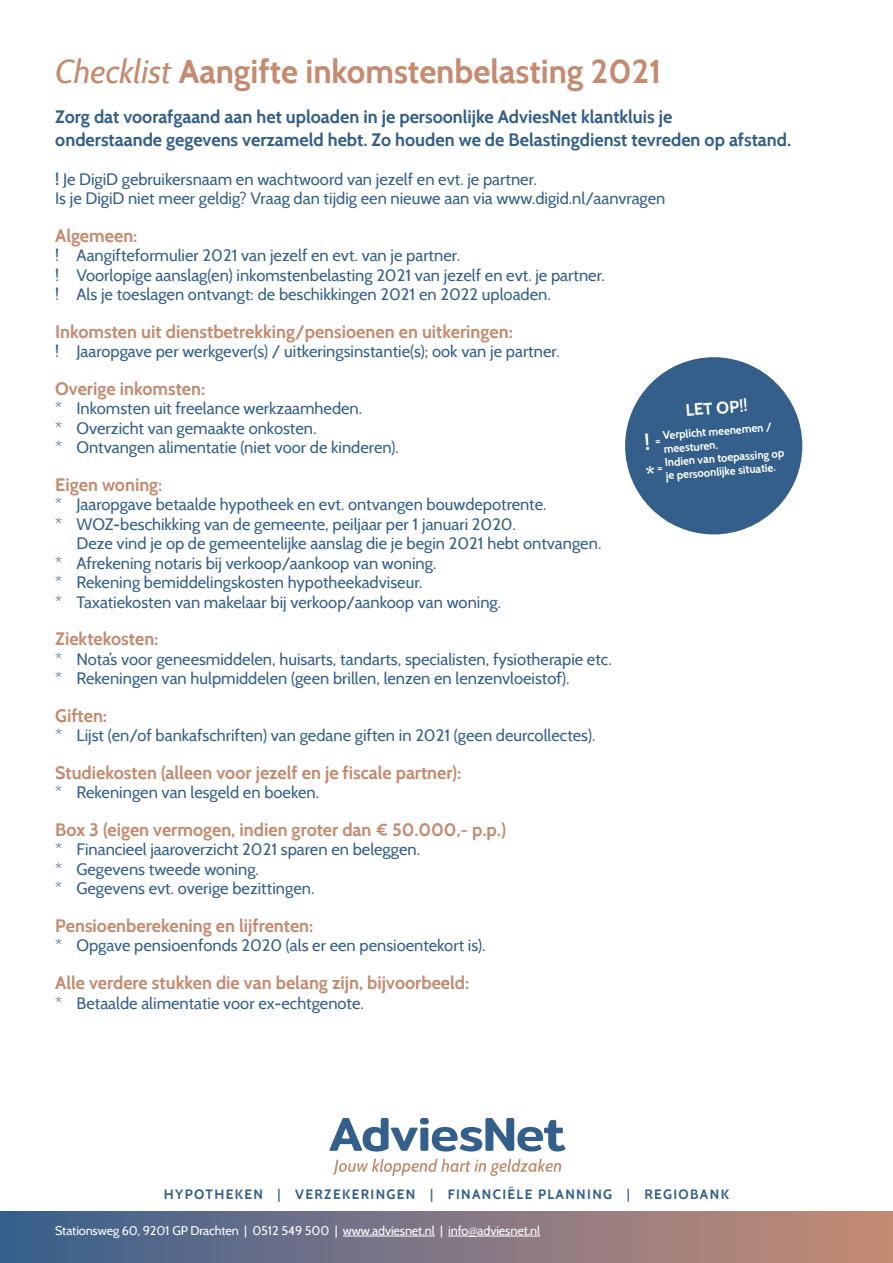
<style>
.page{position:relative;width:893px;height:1263px;background:#fff}
.page>*{position:absolute;margin:0;border:0;box-sizing:border-box;transform-origin:0 0}
.t1{font:700 33px "Cabin";color:#c58b71}
.t2{font:700 18px "Cabin";color:#c58b71}
.t3{font:700 18px/22.5px "Cabin";color:#345f8b}
.t4{font:700 16.8px "Cabin";color:#fff}
.t5{font:16.5px/19.5px "Cabin";color:#345f8b}
.t6{font:700 13.5px "Cabin";letter-spacing:.1em;color:#345f8b}
.t7{font:12.6px "Cabin";letter-spacing:-.01em;color:#fff}
.t8{font:700 11.25px "Cabin";color:#fff}
.s1{font-weight:400;font-style:italic}
.s2{font-weight:700}
.s3{color:#fff}
.s4{font-family:"Myriad Pro"}
</style>
<div class="page">
<svg style="left:329px;top:1118px;width:237px;height:33px"></svg>
<svg style="left:333px;top:1159px;width:228px;height:17px"></svg>
<div style="left:0;top:1212px;width:893px;height:51px;background:linear-gradient(to right,#3a6090,#c78c76)"></div>
<hr style="left:343px;top:1236px;width:92px;height:1px;background:#fff">
<svg style="left:448px;top:1236px;width:30px;height:1px"></svg>
<hr style="left:478px;top:1236px;width:62px;height:1px;background:#fff">
<div style="left:625px;top:357px;width:177px;height:177px;background:#345f8b;border-radius:50%"></div>
<h1 class="t1" style="left:55px;top:51px;width:607px"><span class="s1">Checklist</span> Aangifte inkomstenbelasting 2021</h1>
<p class="t3" style="left:55px;top:106px;width:737px">Zorg dat voorafgaand aan het uploaden in je persoonlijke AdviesNet klantkluis je<br>onderstaande gegevens verzameld hebt. Zo houden we de Belastingdienst tevreden op afstand.</p>
<p class="t5" style="left:55px;top:169px;width:769px"><span class="s2">!</span> Je DigiD gebruikersnaam en wachtwoord van jezelf en evt. je partner.<br>Is je DigiD niet meer geldig? Vraag dan tijdig een nieuwe aan via www.digid.nl/aanvragen<span class="s3">ww.digid.nl/aanvragen</span></p>
<p class="t2" style="left:55px;top:225px;width:84px">Algemeen:</p>
<p class="t5" style="left:55px;top:246px;width:551px">! Aangifteformulier 2021 van jezelf en evt. van je partner.<br>! Voorlopige aanslag(en) inkomstenbelasting 2021 van jezelf en evt. je partner. ! Als je toeslagen ontvangt: de beschikkingen 2021 en 2022 uploaden.</p>
<p class="t2" style="left:55px;top:321px;width:459px">Inkomsten uit dienstbetrekking/pensioenen en uitkeringen:</p>
<p class="t5" style="left:55px;top:342px;width:506px">! Jaaropgave per werkgever(s) / uitkeringsinstantie(s); ook van je partner.</p>
<p class="t2" style="left:55px;top:378px;width:151px">Overige inkomsten:</p>
<p class="t5" style="left:55px;top:399px;width:345px">* Inkomsten uit freelance werkzaamheden.<br>* Overzicht van gemaakte onkosten.<br>* Ontvangen alimentatie (niet voor de kinderen).</p>
<p class="t2" style="left:55px;top:474px;width:109px">Eigen woning:</p>
<p class="t5" style="left:55px;top:495px;width:493px">* Jaaropgave betaalde hypotheek en evt. ontvangen bouwdepotrente. * WOZ-beschikking van de gemeente, peiljaar per 1 januari 2020.</p>
<p class="t5" style="left:55px;top:534px;width:548px;text-indent:21px">Deze vind je op de gemeentelijke aanslag die je begin 2021 hebt ontvangen. * Afrekening notaris bij verkoop/aankoop van woning.<br>* Rekening bemiddelingskosten hypotheekadviseur.<br>* Taxatiekosten van makelaar bij verkoop/aankoop van woning.</p>
<p class="t2" style="left:55px;top:628px;width:105px">Ziektekosten:</p>
<p class="t5" style="left:55px;top:649px;width:558px">* Nota’s voor geneesmiddelen, huisarts, tandarts, specialisten, fysiotherapie etc. * Rekeningen van hulpmiddelen (geen brillen, lenzen en lenzenvloeistof).</p>
<p class="t2" style="left:55px;top:705px;width:53px">Giften:</p>
<p class="t5" style="left:55px;top:726px;width:542px">* Lijst (en/of bankafschriften) van gedane giften in 2021 (geen deurcollectes).</p>
<p class="t2" style="left:55px;top:762px;width:408px">Studiekosten (alleen voor jezelf en je fiscale partner):</p>
<p class="t5" style="left:55px;top:783px;width:265px">* Rekeningen van lesgeld en boeken.</p>
<p class="t2" style="left:55px;top:819px;width:452px">Box 3 (eigen vermogen, indien groter dan € 50.000,- p.p.)</p>
<p class="t5" style="left:55px;top:840px;width:366px">* Financieel jaaroverzicht 2021 sparen en beleggen. * Gegevens tweede woning.<br>* Gegevens evt. overige bezittingen.</p>
<p class="t2" style="left:55px;top:915px;width:260px">Pensioenberekening en lijfrenten:</p>
<p class="t5" style="left:55px;top:936px;width:432px">* Opgave pensioenfonds 2020 (als er een pensioentekort is).</p>
<p class="t2" style="left:55px;top:972px;width:415px">Alle verdere stukken die van belang zijn, bijvoorbeeld:</p>
<p class="t5" style="left:55px;top:993px;width:310px">* Betaalde alimentatie voor ex-echtgenote.</p>
<p class="t4" style="left:685px;top:400px;width:64px;rotate:-4deg">LET OP!!</p>
<p class="t8" style="left:654px;top:429px;width:119px;rotate:-4deg">= Verplicht meenemen /</p>
<p class="t8" style="left:663px;top:442px;width:56px;rotate:-4deg">meesturen.</p>
<p class="t8" style="left:656px;top:456px;width:129px;rotate:-4deg">= Indien van toepassing op</p>
<p class="t8" style="left:665px;top:468px;width:112px;rotate:-4deg">je persoonlijke situatie.</p>
<p class="t6" style="left:164px;top:1186px;width:567px">HYPOTHEKEN | VERZEKERINGEN | FINANCIËLE PLANNING | REGIOBANK</p>
<p class="t7" style="left:55px;top:1223px;width:486px">Stationsweg 60, 9201 GP Drachten | 0512 549 500 | www.adviesnet.nl | info<span class="s4">@</span>adviesnet.nl</p>
</div>
